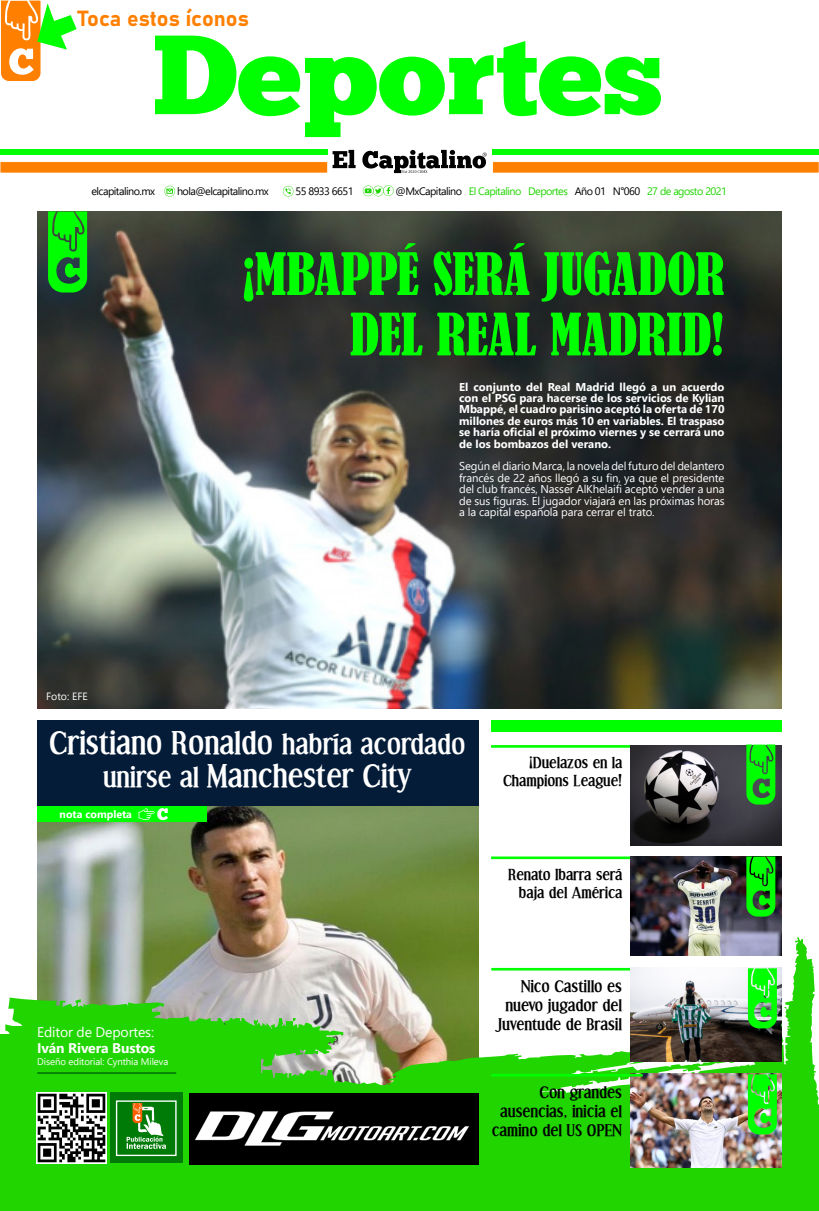
<style>
.page{position:relative;width:819px;height:1211px;background:#fff}
.page>*{position:absolute;margin:0;border:0;box-sizing:border-box;transform-origin:0 0}
.t1{font:condensed 54.25px/60.4px "Bernard";letter-spacing:-.005em;color:#0f0;text-align:right}
.t2{font:700 30.62px/33.2px "Effloresce";color:#fff;text-align:center}
.t3{font:21.61px "Bahnschrift";color:#ff8000}
.t4{font:700 15.75px/18.9px "Effloresce";color:#000;text-align:right}
.t5{font:700 14.88px/17.8px "Effloresce";color:#000;text-align:right}
.t6{font:14px "Segoe UI";letter-spacing:-.01em;color:#fff}
.t7{font:700 14px "Segoe UI";letter-spacing:-.01em;color:#fff}
.t8{font:700 11.38px/11.4px "Segoe UI";color:#fff;text-align:justify}
.t9{font:11.38px/11.4px "Segoe UI";letter-spacing:-.01em;color:#fff;text-align:justify}
.t10{font:10.76px "Segoe UI";letter-spacing:-.05em;color:#20d500}
.t11{font:10.76px "Segoe UI";letter-spacing:-.05em;color:#000}
.t12{font:700 10.67px "Segoe UI";color:#fff}
.t13{font:10.5px "Segoe UI";color:#fff}
.t14{font:9.62px "Segoe UI";letter-spacing:-.01em;color:#fff}
.s1{color:#000}
.s2{font-size:27.12px}
</style>
<div class="page">
<img style="left:37px;top:211px;width:744px;height:497px">
<div style="left:0;top:149px;width:327px;height:6px;background:#0f0"></div>
<svg style="left:0;top:150px;width:486px;height:24px"></svg>
<div style="left:492px;top:149px;width:327px;height:6px;background:#0f0"></div>
<svg style="left:492px;top:161px;width:327px;height:12px;background:#ff8e1d"></svg>
<svg style="left:155px;top:36px;width:506px;height:101px"></svg>
<hr style="left:491px;top:856px;width:151px;height:3px;background:#0f0">
<hr style="left:491px;top:967px;width:151px;height:3px;background:#0f0">
<hr style="left:491px;top:745px;width:151px;height:2px;background:#0f0">
<div style="left:491px;top:719px;width:290px;height:12px;background:#0f0"></div>
<svg style="left:1px;top:0;width:76px;height:82px"></svg>
<svg style="left:164px;top:186px;width:11px;height:11px"></svg>
<svg style="left:283px;top:186px;width:10px;height:10px"></svg>
<svg style="left:363px;top:185px;width:31px;height:11px"></svg>
<svg style="left:48px;top:211px;width:39px;height:81px;background:#0ad20f"></svg>
<img style="left:630px;top:856px;width:151px;height:99px">
<img style="left:630px;top:745px;width:151px;height:100px">
<svg style="left:746px;top:744px;width:29px;height:60px;background:#12d414"></svg>
<svg style="left:746px;top:856px;width:29px;height:60px;background:#09ca0a"></svg>
<div style="left:37px;top:720px;width:442px;height:100px;background:#041c38"></div>
<img style="left:37px;top:806px;width:442px;height:237px">
<svg style="left:442px;top:1043px;width:298px;height:83px;fill:#20d500"></svg>
<div style="left:0;top:1126px;width:818px;height:84px;background:#20d500"></div>
<img style="left:0;top:997px;width:442px;height:168px">
<div style="left:38px;top:806px;width:169px;height:16px;background:#0f0"></div>
<svg style="left:138px;top:808px;width:30px;height:12px"></svg>
<div style="left:1px;top:1034px;width:260px;height:176px;background:#20d500"></div>
<img style="left:36px;top:1092px;width:71px;height:71px">
<hr style="left:37px;top:1072px;width:139px;height:1px;background:#007b07">
<div style="left:110px;top:1092px;width:72px;height:71px;background:#007b07"></div>
<div style="left:116px;top:1100px;width:61px;height:56px;border:1px solid #fff"></div>
<svg style="left:127px;top:1103px;width:39px;height:45px"></svg>
<div style="left:189px;top:1092px;width:290px;height:72px;background:#000"></div>
<img style="left:195px;top:1111px;width:273px;height:35px">
<img style="left:630px;top:967px;width:110px;height:94px">
<img style="left:630px;top:1073px;width:110px;height:94px">
<img style="left:740px;top:937px;width:79px;height:273px">
<hr style="left:491px;top:1073px;width:151px;height:3px;background:#0f0">
<p class="t3" style="left:78px;top:2px;width:172px">Toca estos íconos</p>
<p class="t11" style="left:91px;top:181px;width:65px">elcapitalino.mx</p>
<p class="t11" style="left:177px;top:181px;width:93px">hola@elcapitalino.mx</p>
<p class="t11" style="left:295px;top:181px;width:60px">55 8933 6651</p>
<p class="t10" style="left:395px;top:181px;width:333px"><span class="s1">@MxCapitalino</span> El Capitalino Deportes <span class="s1">Año 01 N°060</span> 27 de agosto 2021</p>
<p class="t13" style="left:46px;top:686px;width:43px">Foto: EFE</p>
<p class="t1" style="left:241px;top:245px;width:484px">¡MBAPPÉ SERÁ JUGADOR<br>DEL REAL MADRID!</p>
<p class="t8" style="left:459px;top:380px;width:267px">El conjunto del Real Madrid llegó a un acuerdo con el PSG para hacerse de los servicios de Kylian Mbappé, el cuadro parisino aceptó la oferta de 170 millones de euros más 10 en variables. El traspaso se haría oficial el próximo viernes y se cerrará uno de los bombazos del verano.</p>
<p class="t9" style="left:459px;top:459px;width:267px">Según el diario Marca, la novela del futuro del delantero francés de 22 años llegó a su fin, ya que el presidente del club francés, Nasser AlKhelaifi aceptó vender a una de sus figuras. El jugador viajará en las próximas horas a la capital española para cerrar el trato.</p>
<p class="t2" style="left:49px;top:727px;width:417px">Cristiano Ronaldo <span class="s2">habría acordado unirse al</span> Manchester City</p>
<p class="t12" style="left:60px;top:803px;width:74px">nota completa</p>
<p class="t5" style="left:503px;top:754px;width:121px">¡Duelazos en la<br>Champions League!</p>
<p class="t5" style="left:508px;top:866px;width:116px">Renato Ibarra será baja del América</p>
<p class="t6" style="left:37px;top:1018px;width:118px">Editor de Deportes:</p>
<p class="t7" style="left:37px;top:1034px;width:119px">Iván Rivera Bustos</p>
<p class="t14" style="left:37px;top:1052px;width:132px">Diseño editorial: Cynthia Mileva</p>
<p class="t4" style="left:496px;top:976px;width:127px">Nico Castillo es nuevo jugador del<br>Juventude de Brasil</p>
<p class="t4" style="left:539px;top:1082px;width:84px">Con grandes</p>
<p class="t4" style="left:492px;top:1101px;width:131px;text-align:center">ausencias, inicia el camino del US OPEN</p>
</div>
